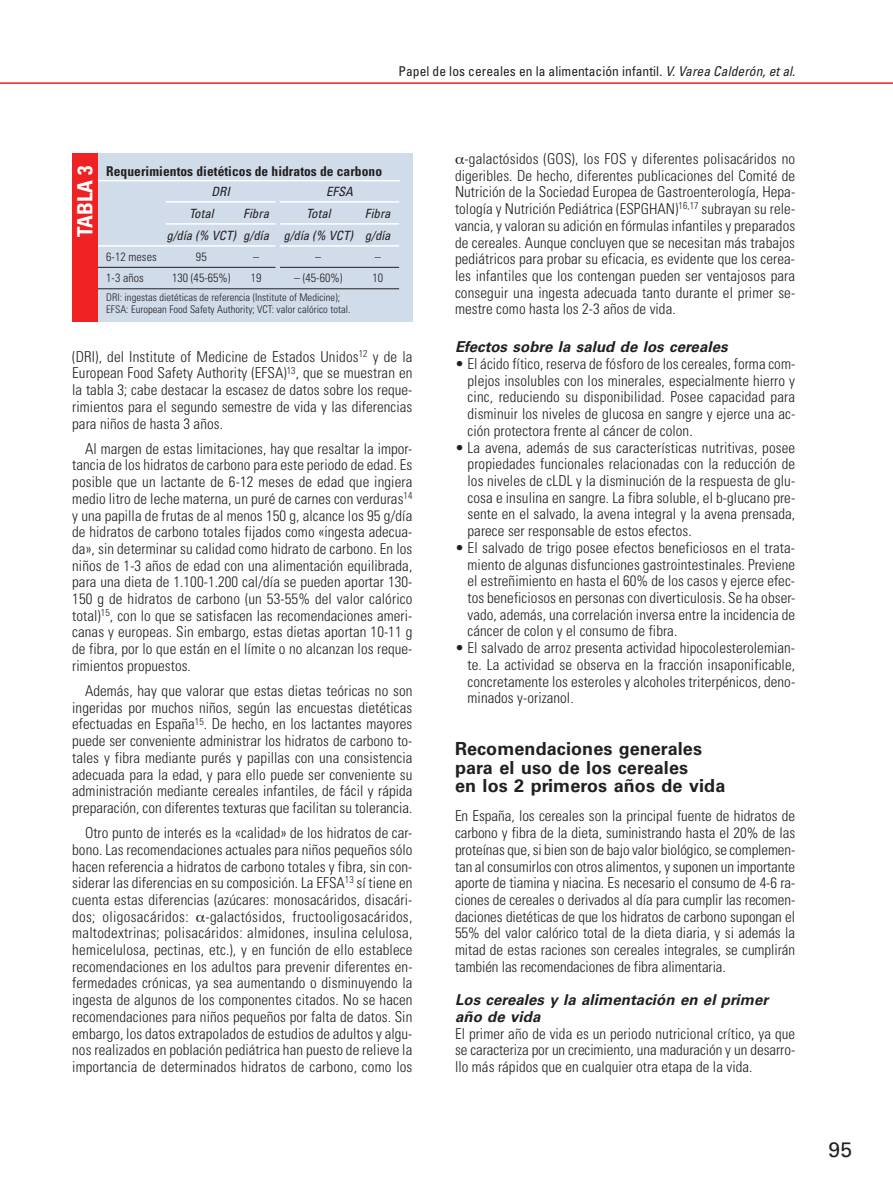
<style>
.page{position:relative;width:893px;height:1191px;background:#fff}
.page>*{position:absolute;margin:0;border:0;box-sizing:border-box;transform-origin:0 0}
.t1{font:700 condensed 21px "Univers LT Std";letter-spacing:.005em;color:#fff}
.t2{font:21px "Univers LT Std";color:#231f20}
.t3{font:700 18px/18.1px "Univers LT Std";letter-spacing:.005em;color:#231f20}
.t4{font:300 condensed 15px/16.6px "Univers LT Std";letter-spacing:.005em;color:#231f20;text-align:justify}
.t5{font:italic 700 15px "Univers LT Std";letter-spacing:.005em;color:#231f20}
.t6{font:condensed 13.5px "Univers LT Std";letter-spacing:.005em;color:#231f20}
.t7{font:700 condensed 13.5px "Univers LT Std";letter-spacing:.005em;color:#231f20}
.t8{font:italic condensed 12.75px/22px "Univers LT Std";letter-spacing:.005em;color:#231f20;text-align:right}
.t9{font:300 condensed 12px "Univers LT Std";letter-spacing:.005em;color:#231f20}
.t10{font:300 condensed 10.5px/12px "Univers LT Std";letter-spacing:.005em;color:#231f20}
.s1{font-style:italic}
.s2{font-weight:700;font-style:italic;font-stretch:normal}
</style>
<div class="page">
<hr style="left:0;top:82px;width:893px;height:2px;background:#ee2123">
<div style="left:72px;top:153px;width:340px;height:168px;background:#d1dcea"></div>
<hr style="left:85px;top:180px;width:315px;height:1px;background:#fff">
<hr style="left:166px;top:223px;width:109px;height:2px;background:#fff">
<hr style="left:280px;top:223px;width:119px;height:2px;background:#fff">
<hr style="left:85px;top:267px;width:190px;height:1px;background:#231f20">
<hr style="left:280px;top:267px;width:119px;height:1px;background:#231f20">
<hr style="left:85px;top:288px;width:314px;height:1px;background:#231f20">
<hr style="left:166px;top:201px;width:109px;height:2px;background:#fff">
<hr style="left:280px;top:201px;width:119px;height:2px;background:#fff">
<hr style="left:85px;top:245px;width:190px;height:2px;background:#fff">
<hr style="left:280px;top:245px;width:119px;height:2px;background:#fff">
<div style="left:72px;top:153px;width:26px;height:168px;background:#ee2123"></div>
<p class="t6" style="left:398px;top:65px;width:398px">Papel de los cereales en la alimentación infantil. <span class="s1">V. Varea Calderón, et al.</span></p>
<p class="t1" style="left:75px;top:237px;width:73px;rotate:-90deg">TABLA 3</p>
<p class="t7" style="left:106px;top:164px;width:277px">Requerimientos dietéticos de hidratos de carbono</p>
<p class="t8" style="left:211px;top:181px;width:20px">DRI</p>
<p class="t8" style="left:326px;top:181px;width:29px">EFSA</p>
<p class="t8" style="left:189px;top:203px;width:26px">Total</p>
<p class="t8" style="left:243px;top:203px;width:27px">Fibra</p>
<p class="t8" style="left:306px;top:203px;width:26px">Total</p>
<p class="t8" style="left:167px;top:203px;width:226px">Fibra<br>g/día (% VCT) g/día g/día (% VCT) g/día</p>
<p class="t9" style="left:106px;top:251px;width:52px">6-12 meses</p>
<p class="t9" style="left:196px;top:251px;width:12px">95</p>
<p class="t9" style="left:253px;top:251px;width:7px">–</p>
<p class="t9" style="left:315px;top:251px;width:7px">–</p>
<p class="t9" style="left:375px;top:251px;width:7px">–</p>
<p class="t9" style="left:106px;top:272px;width:39px">1-3 años</p>
<p class="t9" style="left:172px;top:272px;width:60px">130 (45-65%)</p>
<p class="t9" style="left:251px;top:272px;width:12px">19</p>
<p class="t9" style="left:294px;top:272px;width:50px">– (45-60%)</p>
<p class="t9" style="left:372px;top:272px;width:12px">10</p>
<p class="t10" style="left:106px;top:292px;width:246px">DRI: ingestas dietéticas de referencia (Institute of Medicine);<br>EFSA: European Food Safety Authority; VCT: valor calórico total.</p>
<p class="t4" style="left:72px;top:349px;width:342px">(DRI), del Institute of Medicine de Estados Unidos<sup>12</sup> y de la European Food Safety Authority (EFSA)<sup>13</sup>, que se muestran en la tabla 3; cabe destacar la escasez de datos sobre los reque&shy;rimientos para el segundo semestre de vida y las diferencias para niños de hasta 3 años.</p>
<p class="t4" style="left:72px;top:441px;width:342px;text-indent:13px">Al margen de estas limitaciones, hay que resaltar la impor&shy;tancia de los hidratos de carbono para este periodo de edad. Es posible que un lactante de 6-12 meses de edad que ingiera medio litro de leche materna, un puré de carnes con verduras<sup>14 </sup>y una papilla de frutas de al menos 150 g, alcance los 95 g/día de hidratos de carbono totales fijados como «ingesta adecua&shy;da», sin determinar su calidad como hidrato de carbono. En los niños de 1-3 años de edad con una alimentación equilibrada, para una dieta de 1.100-1.200 cal/día se pueden aportar 130- 150 g de hidratos de carbono (un 53-55% del valor calórico total)<sup>15</sup>, con lo que se satisfacen las recomendaciones ameri&shy;canas y europeas. Sin embargo, estas dietas aportan 10-11 g de fibra, por lo que están en el límite o no alcanzan los reque&shy;rimientos propuestos.</p>
<p class="t4" style="left:72px;top:683px;width:342px;text-indent:13px">Además, hay que valorar que estas dietas teóricas no son ingeridas por muchos niños, según las encuestas dietéticas efectuadas en España<sup>15</sup>. De hecho, en los lactantes mayores puede ser conveniente administrar los hidratos de carbono to&shy;tales y fibra mediante purés y papillas con una consistencia adecuada para la edad, y para ello puede ser conveniente su administración mediante cereales infantiles, de fácil y rápida preparación, con diferentes texturas que facilitan su tolerancia.</p>
<p class="t4" style="left:72px;top:825px;width:342px;text-indent:13px">Otro punto de interés es la «calidad» de los hidratos de car&shy;bono. Las recomendaciones actuales para niños pequeños sólo hacen referencia a hidratos de carbono totales y fibra, sin con&shy;siderar las diferencias en su composición. La EFSA<sup>13</sup> sí tiene en cuenta estas diferencias (azúcares: monosacáridos, disacári&shy;dos; oligosacáridos: -galactósidos, fructooligosacáridos, maltodextrinas; polisacáridos: almidones, insulina celulosa, hemicelulosa, pectinas, etc.), y en función de ello establece recomendaciones en los adultos para prevenir diferentes en&shy;fermedades crónicas, ya sea aumentando o disminuyendo la ingesta de algunos de los componentes citados. No se hacen recomendaciones para niños pequeños por falta de datos. Sin embargo, los datos extrapolados de estudios de adultos y algu&shy;nos realizados en población pediátrica han puesto de relieve la importancia de determinados hidratos de carbono, como los</p>
<p class="t4" style="left:455px;top:151px;width:342px;text-indent:10px">-galactósidos (GOS), los FOS y diferentes polisacáridos no digeribles. De hecho, diferentes publicaciones del Comité de Nutrición de la Sociedad Europea de Gastroenterología, Hepa&shy;tología y Nutrición Pediátrica (ESPGHAN)<sup>16,17</sup> subrayan su rele&shy;vancia, y valoran su adición en fórmulas infantiles y preparados de cereales. Aunque concluyen que se necesitan más trabajos pediátricos para probar su eficacia, es evidente que los cerea&shy;les infantiles que los contengan pueden ser ventajosos para conseguir una ingesta adecuada tanto durante el primer se&shy;mestre como hasta los 2-3 años de vida.</p>
<p class="t5" style="left:455px;top:340px;width:274px">Efectos sobre la salud de los cereales</p>
<p class="t4" style="left:467px;top:356px;width:329px;text-indent:-13px">• El ácido fítico, reserva de fósforo de los cereales, forma com&shy;plejos insolubles con los minerales, especialmente hierro y cinc, reduciendo su disponibilidad. Posee capacidad para disminuir los niveles de glucosa en sangre y ejerce una ac&shy;ción protectora frente al cáncer de colon.</p>
<p class="t4" style="left:467px;top:440px;width:329px;text-indent:-13px">• La avena, además de sus características nutritivas, posee propiedades funcionales relacionadas con la reducción de los niveles de cLDL y la disminución de la respuesta de glu&shy;cosa e insulina en sangre. La fibra soluble, el b-glucano pre&shy;sente en el salvado, la avena integral y la avena prensada, parece ser responsable de estos efectos.</p>
<p class="t4" style="left:467px;top:540px;width:329px;text-indent:-13px">• El salvado de trigo posee efectos beneficiosos en el trata&shy;miento de algunas disfunciones gastrointestinales. Previene el estreñimiento en hasta el 60% de los casos y ejerce efec&shy;tos beneficiosos en personas con diverticulosis. Se ha obser&shy;vado, además, una correlación inversa entre la incidencia de cáncer de colon y el consumo de fibra.</p>
<p class="t4" style="left:467px;top:640px;width:329px;text-indent:-13px">• El salvado de arroz presenta actividad hipocolesterolemian&shy;te. La actividad se observa en la fracción insaponificable, concretamente los esteroles y alcoholes triterpénicos, deno&shy;minados y-orizanol.</p>
<p class="t3" style="left:455px;top:741px;width:272px">Recomendaciones generales para el uso de los cereales<br>en los 2 primeros años de vida</p>
<p class="t4" style="left:455px;top:808px;width:342px">En España, los cereales son la principal fuente de hidratos de carbono y fibra de la dieta, suministrando hasta el 20% de las proteínas que, si bien son de bajo valor biológico, se complemen&shy;tan al consumirlos con otros alimentos, y suponen un importante aporte de tiamina y niacina. Es necesario el consumo de 4-6 ra&shy;ciones de cereales o derivados al día para cumplir las recomen&shy;daciones dietéticas de que los hidratos de carbono supongan el 55% del valor calórico total de la dieta diaria, y si además la mitad de estas raciones son cereales integrales, se cumplirán también las recomendaciones de fibra alimentaria.</p>
<p class="t4" style="left:455px;top:992px;width:342px;text-align:left"><span class="s2">Los cereales y la alimentación en el primer año de vida<br></span>El primer año de vida es un periodo nutricional crítico, ya que se caracteriza por un crecimiento, una maduración y un desarro&shy;llo más rápidos que en cualquier otra etapa de la vida.</p>
<p class="t2" style="left:829px;top:1139px;width:25px">95</p>
</div>
